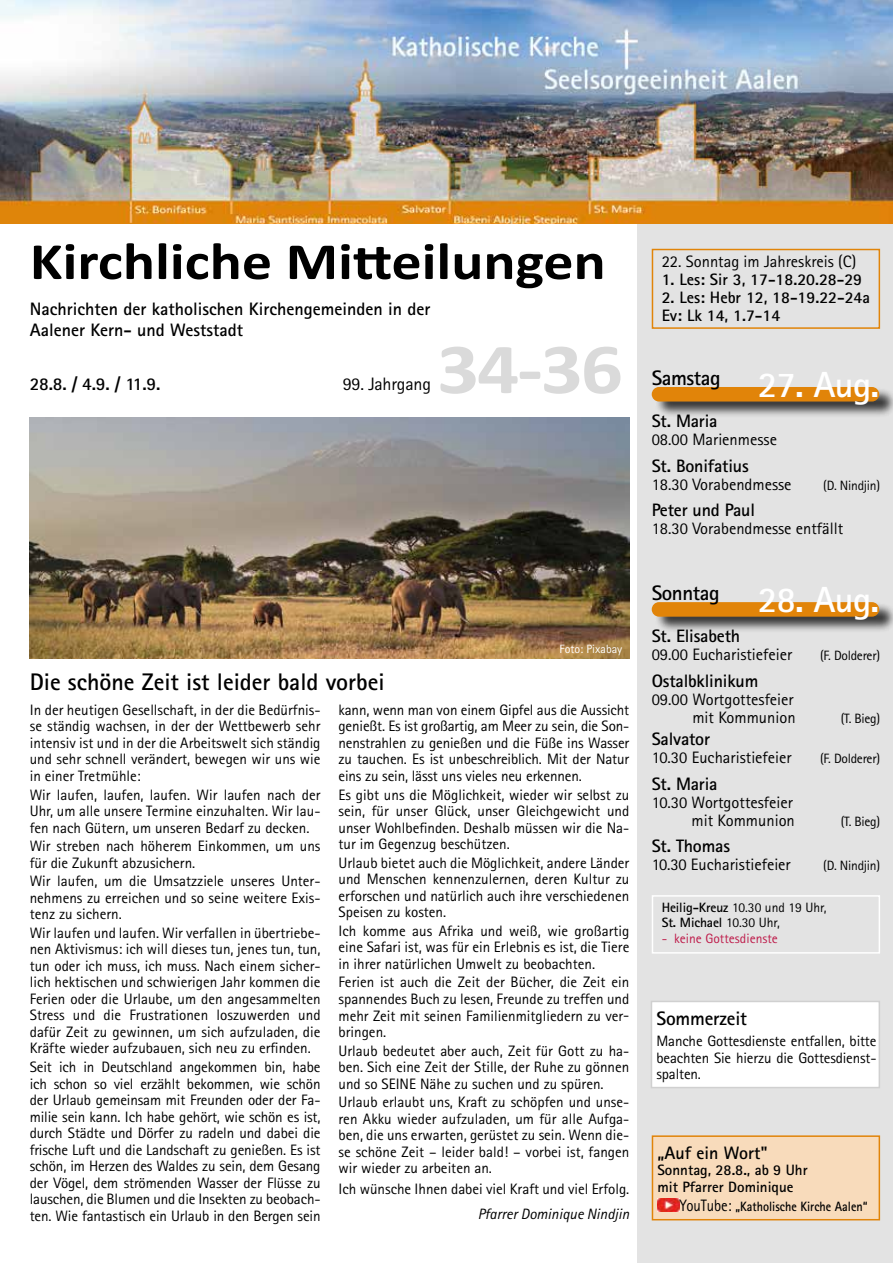
<style>
.page{position:relative;width:893px;height:1263px;background:#fff}
.page>*{position:absolute;margin:0;border:0;box-sizing:border-box;transform-origin:0 0}
.t1{font:700 72.15px "Calibri";color:#dadada;scale:1.15 1}
.t2{font:700 52.5px "Calibri";color:#000;scale:1.14 1}
.t3{font:700 24px "Rotis Sans Serif";color:#000}
.t4{font:700 21px "Rotis Sans Serif";letter-spacing:-.02em;color:#000}
.t5{font:700 19.5px "Rotis Sans Serif";letter-spacing:-.01em;color:#000}
.t6{font:700 18px/21.6px "Rotis Sans Serif";letter-spacing:-.01em;color:#000}
.t7{font:18px "Rotis Sans Serif";letter-spacing:-.01em;color:#000}
.t8{font:16.5px/18px "Rotis Sans Serif";color:#000;text-align:right}
.t9{font:700 16.5px/18px "Rotis Sans Serif";color:#000}
.t10{font:15.15px/16.5px "Rotis Sans Serif";color:#000;text-align:justify}
.t11{font:15px/16.5px "Rotis Sans Serif";letter-spacing:-.01em;color:#000;text-align:justify}
.t12{font:700 15px/16.5px "Rotis Sans Serif";color:#000}
.t13{font:italic 15px "Rotis Sans Serif";color:#000}
.t14{font:13.5px "Rotis Sans Serif";letter-spacing:-.02em;color:#000}
.t15{font:13.5px/15.8px "Rotis Sans Serif";color:#000}
.t16{font:700 13.5px "Rotis Sans Serif";color:#000;scale:.9 1}
.t17{font:13.5px "Rotis Sans Serif";color:#be1b4a}
.t18{font:12px "Rotis Sans Serif";color:#fff}
.s1{font-size:36.3px;color:#fff}
.s2{font-weight:700}
.s3{font-weight:400;font-size:16.5px}
</style>
<div class="page">
<div style="left:638px;top:0;width:255px;height:1263px;background:#e3e3e3"></div>
<div style="left:654px;top:387px;width:239px;height:31px;background:#000;opacity:.75"></div>
<div style="left:652px;top:387px;width:227px;height:14px;background:#e18409;border-radius:7px"></div>
<div style="left:654px;top:602px;width:239px;height:31px;background:#000;opacity:.75"></div>
<div style="left:652px;top:602px;width:227px;height:15px;background:#e18409;border-radius:7px"></div>
<div style="left:652px;top:249px;width:228px;height:80px;border:2px solid #e18409"></div>
<div style="left:652px;top:895px;width:228px;height:59px;border:2px solid #fff"></div>
<div style="left:652px;top:1136px;width:227px;height:84px;background:#f8dbbb"></div>
<img style="left:657px;top:1198px;width:22px;height:13px">
<div style="left:652px;top:1135px;width:228px;height:85px;border:2px solid #e18409"></div>
<img style="left:30px;top:417px;width:599px;height:242px">
<div style="left:651px;top:1001px;width:228px;height:86px;background:#fff"></div>
<div style="left:651px;top:1001px;width:229px;height:87px;border:2px solid #d0d0d0"></div>
<img style="left:0;top:0;width:893px;height:224px">
<h2 class="t2" style="left:30px;top:224px;width:507px">Kirchliche Mitteilungen</h2>
<p class="t6" style="left:30px;top:297px;width:402px">Nachrichten der katholischen Kirchengemeinden in der<br>Aalener Kern- und Weststadt</p>
<p class="t6" style="left:30px;top:373px;width:132px">28.8. / 4.9. / 11.9.</p>
<p class="t7" style="left:343px;top:373px;width:90px">99. Jahrgang</p>
<h1 class="t1" style="left:437px;top:318px;width:163px">34-36</h1>
<p class="t18" style="left:560px;top:642px;width:64px">Foto: Pixabay</p>
<h3 class="t3" style="left:30px;top:666px;width:356px">Die schöne Zeit ist leider bald vorbei</h3>
<p class="t10" style="left:30px;top:701px;width:292px">In der heutigen Gesellschaft, in der die Bedürfnis&shy;se ständig wachsen, in der der Wettbewerb sehr intensiv ist und in der die Arbeitswelt sich ständig und sehr schnell verändert, bewegen wir uns wie in einer Tretmühle:</p>
<p class="t10" style="left:30px;top:786px;width:292px">Wir laufen, laufen, laufen. Wir laufen nach der Uhr, um alle unsere Termine einzuhalten. Wir lau&shy;fen nach Gütern, um unseren Bedarf zu decken.</p>
<p class="t10" style="left:30px;top:838px;width:292px">Wir streben nach höherem Einkommen, um uns für die Zukunft abzusichern.</p>
<p class="t10" style="left:30px;top:873px;width:292px">Wir laufen, um die Umsatzziele unseres Unter&shy;nehmens zu erreichen und so seine weitere Exis&shy;tenz zu sichern.</p>
<p class="t10" style="left:30px;top:924px;width:292px">Wir laufen und laufen. Wir verfallen in übertriebe&shy;nen Aktivismus: ich will dieses tun, jenes tun, tun, tun oder ich muss, ich muss. Nach einem sicher&shy;lich hektischen und schwierigen Jahr kommen die Ferien oder die Urlaube, um den angesammelten Stress und die Frustrationen loszuwerden und dafür Zeit zu gewinnen, um sich aufzuladen, die Kräfte wieder aufzubauen, sich neu zu erfinden.</p>
<p class="t10" style="left:30px;top:1058px;width:292px">Seit ich in Deutschland angekommen bin, habe ich schon so viel erzählt bekommen, wie schön der Urlaub gemeinsam mit Freunden oder der Fa&shy;milie sein kann. Ich habe gehört, wie schön es ist, durch Städte und Dörfer zu radeln und dabei die frische Luft und die Landschaft zu genießen. Es ist schön, im Herzen des Waldes zu sein, dem Gesang der Vögel, dem strömenden Wasser der Flüsse zu lauschen, die Blumen und die Insekten zu beobach&shy;ten. Wie fantastisch ein Urlaub in den Bergen sein</p>
<p class="t10" style="left:339px;top:701px;width:292px">kann, wenn man von einem Gipfel aus die Aussicht genießt. Es ist großartig, am Meer zu sein, die Son&shy;nenstrahlen zu genießen und die Füße ins Wasser zu tauchen. Es ist unbeschreiblich. Mit der Natur eins zu sein, lässt uns vieles neu erkennen.</p>
<p class="t10" style="left:339px;top:786px;width:292px">Es gibt uns die Möglichkeit, wieder wir selbst zu sein, für unser Glück, unser Gleichgewicht und unser Wohlbefinden. Deshalb müssen wir die Na&shy;tur im Gegenzug beschützen.</p>
<p class="t10" style="left:339px;top:854px;width:292px">Urlaub bietet auch die Möglichkeit, andere Länder und Menschen kennenzulernen, deren Kultur zu erforschen und natürlich auch ihre verschiedenen Speisen zu kosten.</p>
<p class="t10" style="left:339px;top:922px;width:292px">Ich komme aus Afrika und weiß, wie großartig eine Safari ist, was für ein Erlebnis es ist, die Tiere in ihrer natürlichen Umwelt zu beobachten.</p>
<p class="t10" style="left:339px;top:974px;width:292px">Ferien ist auch die Zeit der Bücher, die Zeit ein spannendes Buch zu lesen, Freunde zu treffen und mehr Zeit mit seinen Familienmitgliedern zu ver&shy;bringen.</p>
<p class="t10" style="left:339px;top:1042px;width:292px">Urlaub bedeutet aber auch, Zeit für Gott zu ha&shy;ben. Sich eine Zeit der Stille, der Ruhe zu gönnen und so SEINE Nähe zu suchen und zu spüren.</p>
<p class="t10" style="left:339px;top:1094px;width:292px">Urlaub erlaubt uns, Kraft zu schöpfen und unse&shy;ren Akku wieder aufzuladen, um für alle Aufga&shy;ben, die uns erwarten, gerüstet zu sein. Wenn die&shy;se schöne Zeit – leider bald! – vorbei ist, fangen wir wieder zu arbeiten an.</p>
<p class="t10" style="left:339px;top:1180px;width:292px">Ich wünsche Ihnen dabei viel Kraft und viel Erfolg.</p>
<p class="t13" style="left:478px;top:1205px;width:153px">Pfarrer Dominique Nindjin</p>
<p class="t8" style="left:662px;top:252px;width:196px">22. Sonntag im Jahreskreis (C)</p>
<p class="t9" style="left:662px;top:270px;width:202px">1. Les: Sir 3, 17-18.20.28-29</p>
<p class="t9" style="left:662px;top:288px;width:210px">2. Les: Hebr 12, 18-19.22-24a<br>Ev: Lk 14, 1.7-14</p>
<h3 class="t4" style="left:652px;top:365px;width:229px">Samstag <span class="s1">27. Aug.</span></h3>
<p class="t6" style="left:652px;top:410px;width:67px">St. Maria</p>
<p class="t8" style="left:652px;top:431px;width:127px">08.00 Marienmesse</p>
<p class="t6" style="left:652px;top:455px;width:99px">St. Bonifatius</p>
<p class="t8" style="left:652px;top:475px;width:141px">18.30 Vorabendmesse</p>
<p class="t14" style="left:823px;top:477px;width:59px">(D. Nindjin)</p>
<p class="t6" style="left:652px;top:499px;width:105px">Peter und Paul</p>
<p class="t8" style="left:652px;top:520px;width:193px">18.30 Vorabendmesse entfällt</p>
<h3 class="t4" style="left:652px;top:580px;width:229px">Sonntag <span class="s1">28. Aug.</span></h3>
<p class="t6" style="left:652px;top:625px;width:90px">St. Elisabeth</p>
<p class="t8" style="left:652px;top:646px;width:142px">09.00 Eucharistiefeier</p>
<p class="t14" style="left:820px;top:648px;width:61px">(F. Dolderer)</p>
<p class="t6" style="left:652px;top:670px;width:108px">Ostalbklinikum</p>
<p class="t8" style="left:652px;top:690px;width:145px">09.00 Wortgottesfeier mit Kommunion</p>
<p class="t14" style="left:841px;top:710px;width:41px">(T. Bieg)</p>
<p class="t6" style="left:652px;top:728px;width:60px">Salvator</p>
<p class="t8" style="left:652px;top:748px;width:141px">10.30 Eucharistiefeier</p>
<p class="t14" style="left:820px;top:751px;width:61px">(F. Dolderer)</p>
<p class="t6" style="left:652px;top:772px;width:67px">St. Maria</p>
<p class="t8" style="left:652px;top:793px;width:145px">10.30 Wortgottesfeier mit Kommunion</p>
<p class="t14" style="left:841px;top:813px;width:41px">(T. Bieg)</p>
<p class="t6" style="left:652px;top:835px;width:80px">St. Thomas</p>
<p class="t8" style="left:652px;top:855px;width:141px">10.30 Eucharistiefeier</p>
<p class="t14" style="left:823px;top:858px;width:59px">(D. Nindjin)</p>
<p class="t15" style="left:662px;top:899px;width:166px"><span class="s2">Heilig-Kreuz</span> 10.30 und 19 Uhr,<br><span class="s2">St. Michael</span> 10.30 Uhr,</p>
<p class="t17" style="left:662px;top:930px;width:118px">- keine Gottesdienste</p>
<p class="t5" style="left:656px;top:1006px;width:92px">Sommerzeit</p>
<p class="t11" style="left:656px;top:1033px;width:222px">Manche Gottesdienste entfallen, bitte beachten Sie hierzu die Gottesdienst&shy;spalten.</p>
<p class="t6" style="left:657px;top:1141px;width:112px">„Auf ein Wort"</p>
<p class="t12" style="left:657px;top:1162px;width:152px">Sonntag, 28.8., ab 9 Uhr mit Pfarrer Dominique</p>
<p class="t16" style="left:679px;top:1198px;width:210px"><span class="s3">YouTube:</span> „Katholische Kirche Aalen“</p>
</div>
